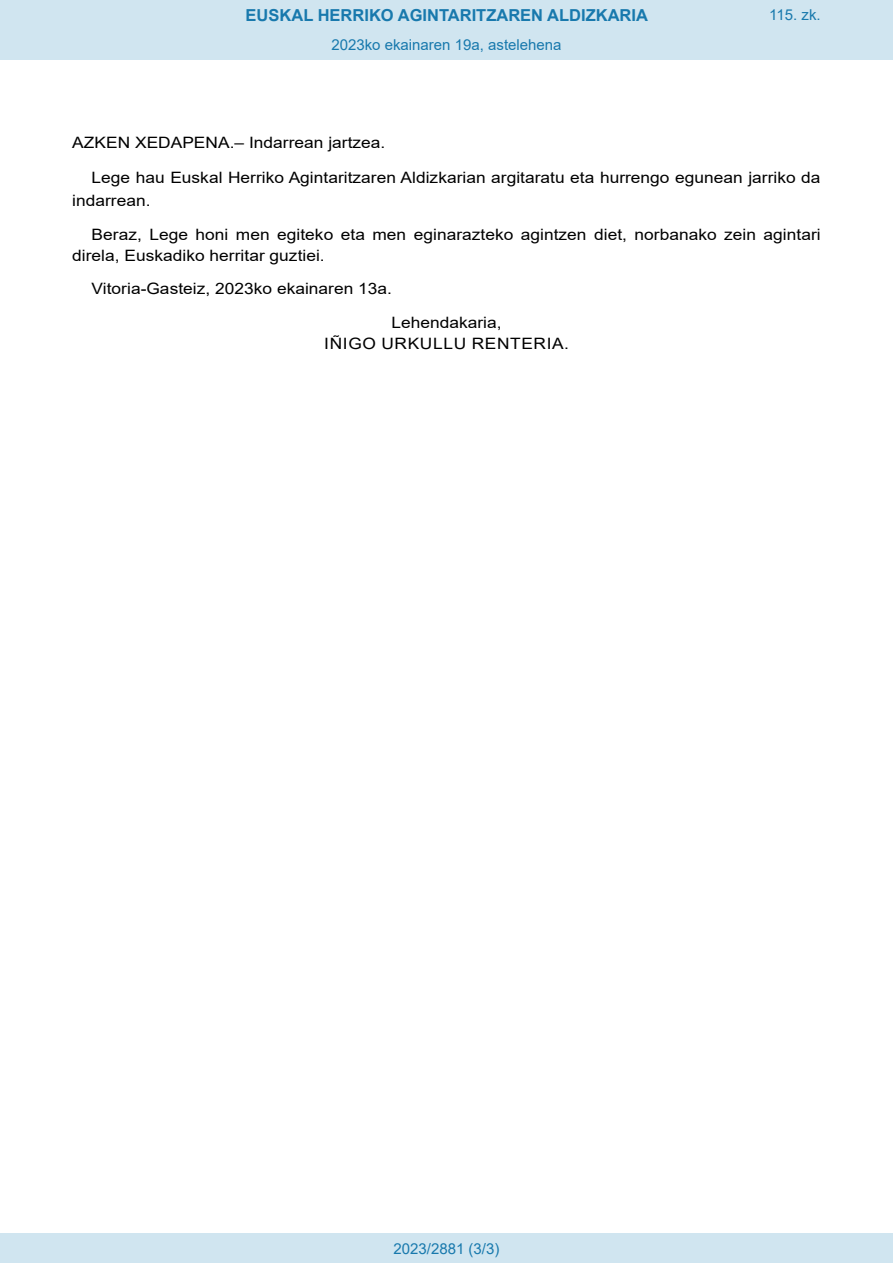
<style>
.page{position:relative;width:893px;height:1263px;background:#fff}
.page>*{position:absolute;margin:0;border:0;box-sizing:border-box;transform-origin:0 0}
.t1{font:700 16.5px "Arial";color:#1879ad}
.BOPVDetalle{font:15.6px/22.5px "Arial";color:#000;scale:1.11 1}
.BOPVFirmaLugFec{font:15.6px "Arial";color:#000;scale:1.11 1}
.BOPVDisposicionTitul{font:15.6px "Arial";color:#000;scale:1.11 1}
.BOPVNombreLehen1{font:15.6px "Arial";letter-spacing:.035em;color:#000;scale:1.11 1}
.BOPVPuestoLehen1{font:15.6px "Arial";color:#000;scale:1.11 1}
.Paginacion_Centro{font:15px "Arial";color:#1879ad}
</style>
<div class="page">
<div style="left:0;top:0;width:893px;height:60px;background:#d0e5f0"></div>
<div style="left:0;top:1233px;width:893px;height:30px;background:#d0e5f0"></div>
<p class="t1" style="left:246px;top:3px;width:404px">EUSKAL HERRIKO AGINTARITZAREN ALDIZKARIA</p>
<p class="Paginacion_Centro" style="left:331px;top:35px;width:232px">2023ko ekainaren 19a, astelehena</p>
<p class="Paginacion_Centro" style="left:769px;top:5px;width:53px">115. zk.</p>
<p class="BOPVDisposicionTitul" style="left:72px;top:132px;width:284px">AZKEN XEDAPENA.– Indarrean jartzea.</p>
<p class="BOPVDetalle" style="left:72px;top:167px;width:676px;text-indent:19px">Lege hau Euskal Herriko Agintaritzaren Aldizkarian argitaratu eta hurrengo egunean jarriko da indarrean.</p>
<p class="BOPVDetalle" style="left:72px;top:224px;width:676px;line-height:21px;text-indent:19px">Beraz, Lege honi men egiteko eta men eginarazteko agintzen diet, norbanako zein agintari direla, Euskadiko herritar guztiei.</p>
<p class="BOPVFirmaLugFec" style="left:92px;top:278px;width:272px">Vitoria-Gasteiz, 2023ko ekainaren 13a.</p>
<p class="BOPVPuestoLehen1" style="left:391px;top:312px;width:101px">Lehendakaria,</p>
<p class="BOPVNombreLehen1" style="left:324px;top:333px;width:222px">IÑIGO URKULLU RENTERIA.</p>
<p class="Paginacion_Centro" style="left:393px;top:1238px;width:107px">2023/2881 (3/3)</p>
</div>
